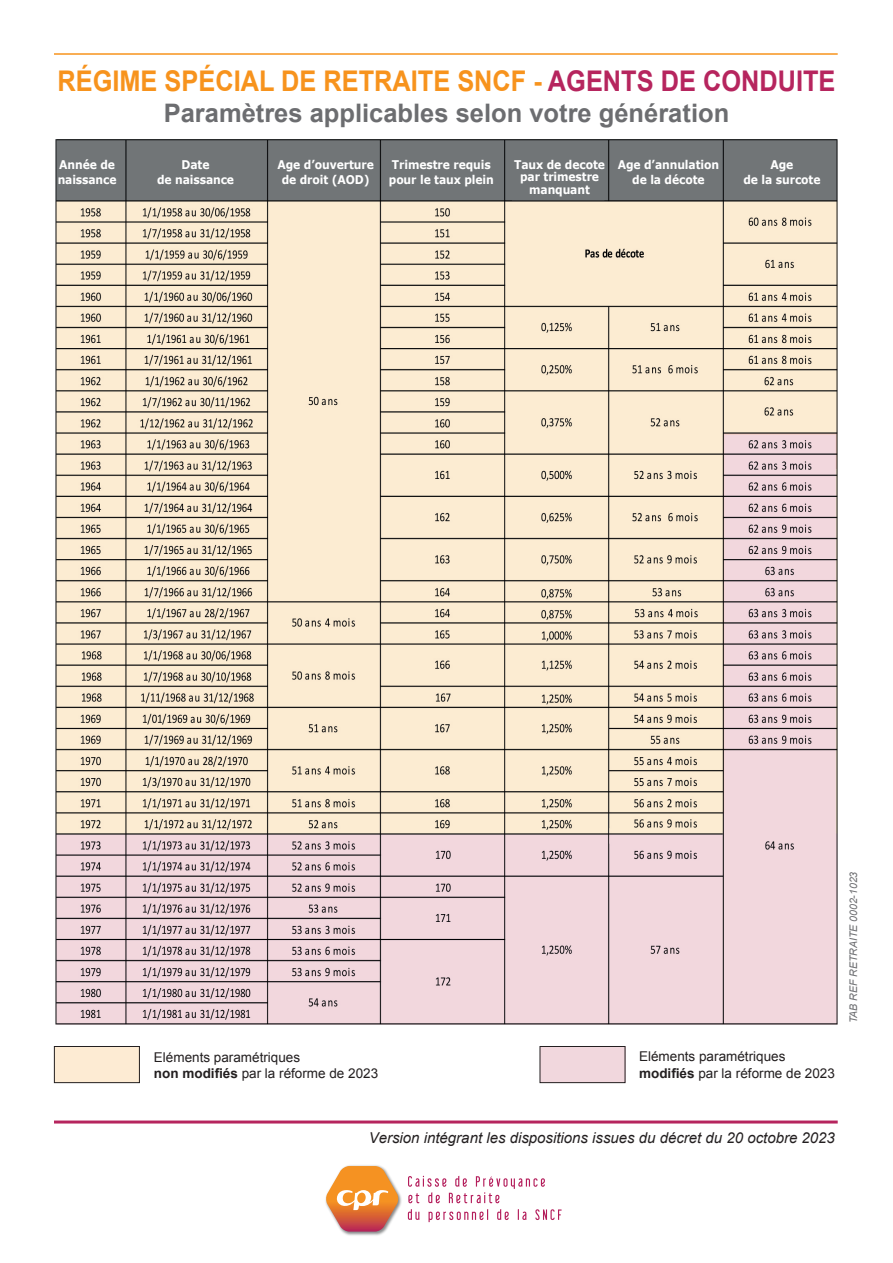
<style>
.page{position:relative;width:893px;height:1263px;background:#fff}
.page>*{position:absolute;margin:0;border:0;box-sizing:border-box;transform-origin:0 0}
.t1{font:700 28.5px "Arial";color:#f7931d;scale:.89 1}
.t2{font:700 25.5px "Arial";color:#6c6d70}
.t3{font:italic 15px "Arial";color:#231f20}
.t4{font:13.5px/16.2px "Arial";color:#231f20}
.t5{font:700 12px/14.4px "Verdana";letter-spacing:-.01em;color:#fff;text-align:center;scale:.9 1}
.t6{font:italic 10.5px "Arial";letter-spacing:-.01em;color:#6c6d70}
.s1{color:#b6255e}
.s2{font-weight:700}
</style>
<div class="page">
<img style="left:55px;top:139px;width:783px;height:886px">
<hr style="left:54px;top:53px;width:784px;height:2px;background:#f7931d">
<hr style="left:54px;top:1120px;width:784px;height:3px;background:#b6255e">
<svg style="left:408px;top:1176px;width:137px;height:27px"></svg>
<svg style="left:408px;top:1209px;width:11px;height:11px"></svg>
<svg style="left:429px;top:1209px;width:59px;height:13px"></svg>
<svg style="left:497px;top:1209px;width:12px;height:11px"></svg>
<svg style="left:518px;top:1209px;width:8px;height:11px"></svg>
<svg style="left:535px;top:1209px;width:27px;height:11px"></svg>
<img style="left:325px;top:1165px;width:77px;height:71px">
<svg style="left:326px;top:1166px;width:73px;height:65px"></svg>
<div style="left:54px;top:1046px;width:85px;height:37px;background:#fdebd3"></div>
<div style="left:54px;top:1046px;width:86px;height:37px;border:1px solid #231f20"></div>
<div style="left:540px;top:1046px;width:85px;height:37px;background:#f1d7dd"></div>
<div style="left:540px;top:1046px;width:85px;height:37px;border:1px solid #231f20"></div>
<h1 class="t1" style="left:57px;top:62px;width:876px">RÉGIME SPÉCIAL DE RETRAITE SNCF - <span class="s1">AGENTS DE CONDUITE</span></h1>
<h2 class="t2" style="left:164px;top:96px;width:567px">Paramètres applicables selon votre génération</h2>
<p class="t5" style="left:58px;top:158px;width:67px;text-align:left">Année de naissance</p>
<p class="t5" style="left:157px;top:158px;width:87px">Date<br>de naissance</p>
<p class="t5" style="left:278px;top:158px;width:108px">Age d’ouverture de droit (AOD)</p>
<p class="t5" style="left:389px;top:158px;width:118px;text-align:left">Trimestre requis pour le taux plein</p>
<p class="t5" style="left:514px;top:159px;width:102px;line-height:12px">Taux de decote par trimestre manquant</p>
<p class="t5" style="left:618px;top:158px;width:114px">Age d’annulation de la décote</p>
<p class="t5" style="left:743px;top:158px;width:87px">Age<br>de la surcote</p>
<p class="t4" style="left:154px;top:1049px;width:226px">Eléments paramétriques<br><span class="s2">non modifiés</span> par la réforme de 2023</p>
<p class="t4" style="left:639px;top:1048px;width:197px">Eléments paramétriques <span class="s2">modifiés</span> par la réforme de 2023</p>
<p class="t6" style="left:847px;top:1023px;width:153px;rotate:-90deg">TAB REF RETRAITE 0002-1023</p>
<p class="t3" style="left:369px;top:1128px;width:468px">Version intégrant les dispositions issues du décret du 20 octobre 2023</p>
</div>
